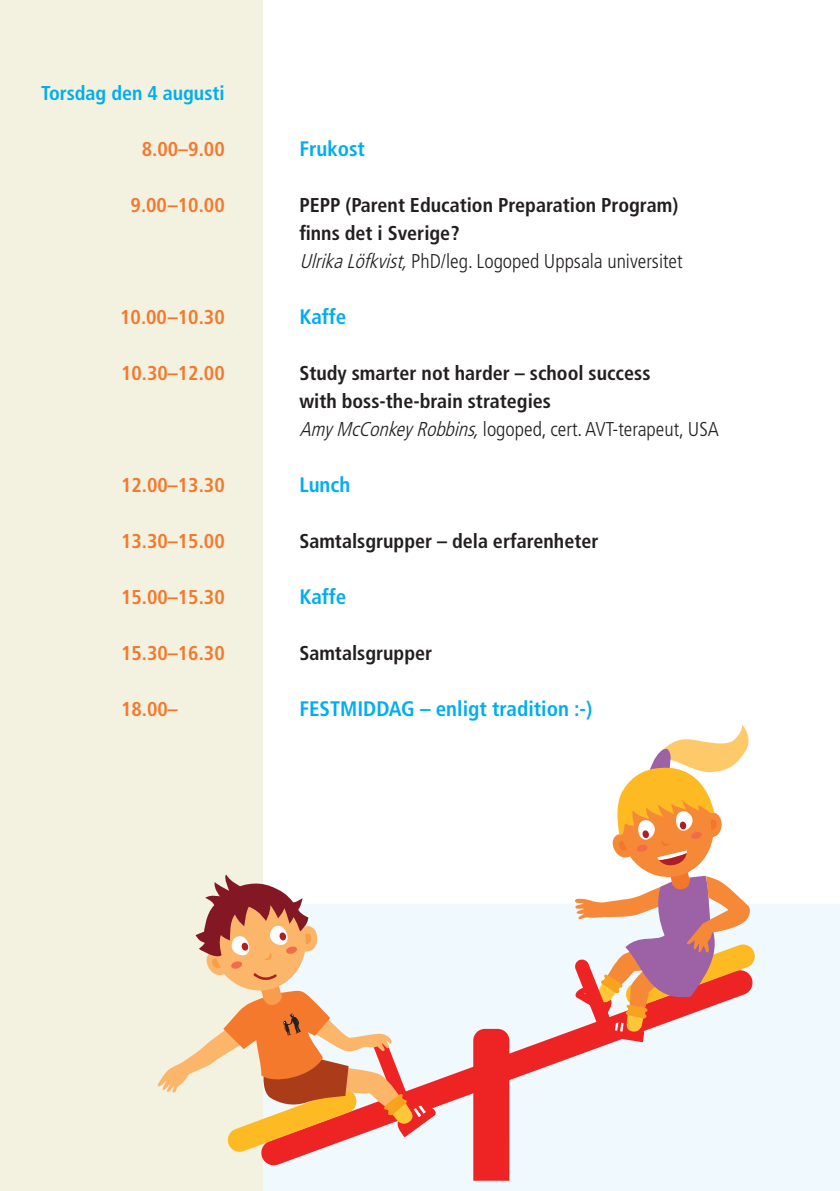
<style>
.page{position:relative;width:840px;height:1191px;background:#fff}
.page>*{position:absolute;margin:0;border:0;box-sizing:border-box;transform-origin:0 0}
.t1{font:700 condensed 21px "Frutiger LT Std";color:#00aeef}
.t2{font:700 condensed 20px/28px "Frutiger LT Std";color:#231f20}
.t3{font:700 condensed 20px "Frutiger LT Std";color:#f4792d}
.t4{font:700 condensed 20px "Frutiger LT Std";color:#00aeef}
.s1{font-weight:300;font-style:italic}
.s2{font-weight:300}
</style>
<div class="page">
<div style="left:247px;top:904px;width:592px;height:287px;background:#f0f9fd"></div>
<div style="left:0;top:0;width:263px;height:1191px;background:#f3f1df"></div>
<svg style="left:473px;top:1166px;width:36px;height:14px"></svg>
<svg style="left:261px;top:1028px;width:382px;height:138px"></svg>
<svg style="left:572px;top:724px;width:183px;height:318px"></svg>
<svg style="left:157px;top:874px;width:281px;height:279px"></svg>
<p class="t4" style="left:41px;top:81px;width:185px">Torsdag den 4 augusti</p>
<p class="t3" style="left:142px;top:137px;width:84px">8.00–9.00</p>
<p class="t3" style="left:130px;top:193px;width:96px">9.00–10.00</p>
<p class="t3" style="left:120px;top:305px;width:106px">10.00–10.30</p>
<p class="t3" style="left:121px;top:361px;width:105px">10.30–12.00</p>
<p class="t3" style="left:121px;top:473px;width:105px">12.00–13.30</p>
<p class="t3" style="left:121px;top:529px;width:105px">13.30–15.00</p>
<p class="t3" style="left:121px;top:585px;width:105px">15.00–15.30</p>
<p class="t3" style="left:121px;top:641px;width:105px">15.30–16.30</p>
<p class="t3" style="left:121px;top:697px;width:58px">18.00–</p>
<p class="t1" style="left:299px;top:136px;width:67px">Frukost</p>
<p class="t2" style="left:299px;top:191px;width:384px">PEPP (Parent Education Preparation Program) finns det i Sverige?<br><span class="s1">UlrikaLöfkvist,</span><span class="s2">PhD/leg. Logoped Uppsala universitet</span></p>
<p class="t1" style="left:299px;top:304px;width:49px">Kaffe</p>
<p class="t2" style="left:299px;top:359px;width:421px">Study smarter not harder – school success<br>with boss-the-brain strategies<br><span class="s1">AmyMcConkeyRobbins,</span><span class="s2">logoped, cert. AVT-terapeut, USA</span></p>
<p class="t1" style="left:299px;top:472px;width:52px">Lunch</p>
<p class="t2" style="left:299px;top:527px;width:300px">Samtalsgrupper – dela erfarenheter</p>
<p class="t1" style="left:299px;top:584px;width:49px">Kaffe</p>
<p class="t2" style="left:299px;top:639px;width:134px">Samtalsgrupper</p>
<p class="t1" style="left:299px;top:696px;width:294px">FESTMIDDAG – enligt tradition :-)</p>
</div>
